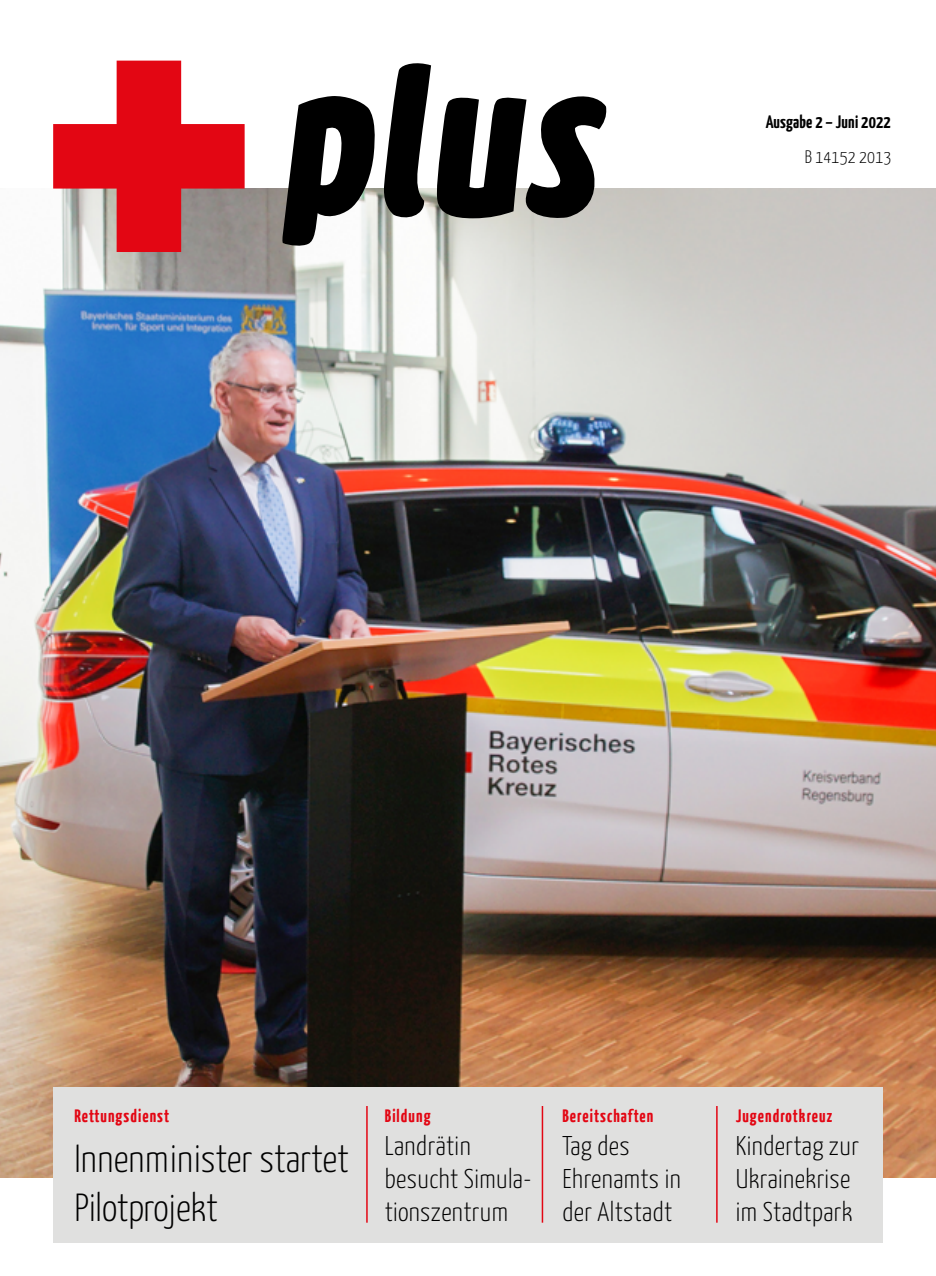
<style>
.page{position:relative;width:936px;height:1276px;background:#fff}
.page>*{position:absolute;margin:0;border:0;box-sizing:border-box;transform-origin:0 0}
.t1{font:300 39px/49.5px "Yanone Kaffeesatz";color:#000}
.t2{font:300 27px/33px "Yanone Kaffeesatz";letter-spacing:.015em;color:#000}
.t3{font:700 18px "Yanone Kaffeesatz";letter-spacing:.06em;color:#e30613}
.t4{font:18px "Yanone Kaffeesatz Bold";letter-spacing:.01em;color:#000}
.t5{font:300 18px "Yanone Kaffeesatz";letter-spacing:.01em;color:#000}
</style>
<div class="page">
<img style="left:0;top:188px;width:935px;height:989px">
<div style="left:53px;top:1087px;width:829px;height:156px;background:#e0e0df"></div>
<hr style="left:366px;top:1106px;width:1px;height:116px;background:#e30613">
<hr style="left:541px;top:1106px;width:2px;height:116px;background:#e30613">
<hr style="left:716px;top:1106px;width:1px;height:116px;background:#e30613">
<svg style="left:282px;top:63px;width:325px;height:184px"></svg>
<svg style="left:53px;top:61px;width:191px;height:191px"></svg>
<p class="t4" style="left:765px;top:111px;width:126px">Ausgabe 2 – Juni 2022</p>
<p class="t5" style="left:804px;top:146px;width:88px">B 14152 2013</p>
<p class="t3" style="left:74px;top:1104px;width:96px">Rettungsdienst</p>
<h1 class="t1" style="left:74px;top:1133px;width:276px">Innenminister startet<br>Pilotprojekt</h1>
<p class="t3" style="left:385px;top:1104px;width:47px">Bildung</p>
<p class="t2" style="left:385px;top:1129px;width:148px">Landrätin besucht Simula&shy;tionszentrum</p>
<p class="t3" style="left:562px;top:1104px;width:92px">Bereitschaften</p>
<p class="t2" style="left:562px;top:1129px;width:120px">Tag des<br>Ehrenamts in der Altstadt</p>
<p class="t3" style="left:735px;top:1104px;width:98px">Jugendrotkreuz</p>
<p class="t2" style="left:735px;top:1129px;width:125px">Kindertag zur<br>Ukrainekrise im Stadtpark</p>
</div>
